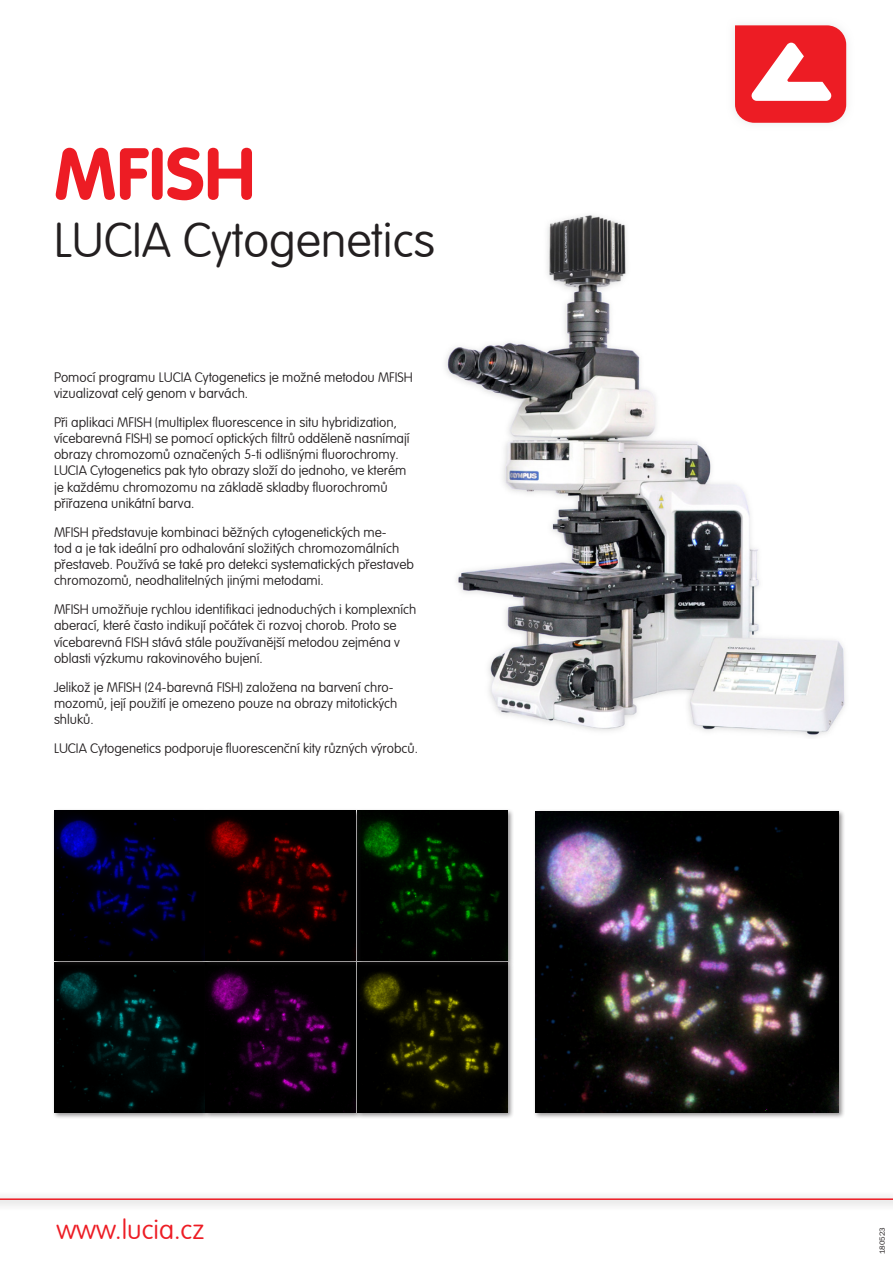
<style>
.page{position:relative;width:893px;height:1263px;background:#fff}
.page>*{position:absolute;margin:0;border:0;box-sizing:border-box;transform-origin:0 0}
.t1{font:700 72px "VAG Rounded LT Com";color:#ed1c24}
.t2{font:100 48px "VAG Rounded LT Com";color:#231f20}
.t3{font:100 27px "VAG Rounded LT Com";color:#ed1c24}
.t4{font:100 13.5px/16.2px "VAG Rounded LT Com";color:#231f20}
.t5{font:7.5px "ITC Franklin Gothic Std";color:#231f20}
</style>
<div class="page">
<div style="left:533px;top:810px;width:312px;height:309px;background:#231f20;opacity:.5"></div>
<img style="left:535px;top:812px;width:304px;height:300px">
<div style="left:52px;top:960px;width:159px;height:159px;background:#231f20;opacity:.5"></div>
<img style="left:54px;top:967px;width:150px;height:145px">
<div style="left:52px;top:808px;width:159px;height:159px;background:#231f20;opacity:.5"></div>
<div style="left:204px;top:960px;width:158px;height:159px;background:#231f20;opacity:.5"></div>
<img style="left:206px;top:967px;width:149px;height:145px">
<div style="left:355px;top:960px;width:159px;height:159px;background:#231f20;opacity:.5"></div>
<div style="left:355px;top:808px;width:159px;height:159px;background:#231f20;opacity:.5"></div>
<div style="left:204px;top:808px;width:158px;height:159px;background:#231f20;opacity:.5"></div>
<div style="left:0;top:1191px;width:893px;height:20px;background:#f5f5f5"></div>
<hr style="left:0;top:1198px;width:893px;height:2px;background:#ed1c24">
<svg style="left:735px;top:25px;width:111px;height:98px"></svg>
<img style="left:445px;top:215px;width:400px;height:522px">
<h1 class="t1" style="left:54px;top:129px;width:203px">MFISH</h1>
<h2 class="t2" style="left:54px;top:213px;width:383px">LUCIA Cytogenetics</h2>
<p class="t4" style="left:54px;top:369px;width:360px">Pomocí programu LUCIA Cytogenetics je možné metodou MFISH vizualizovat celý genom v barvách.</p>
<p class="t4" style="left:54px;top:414px;width:357px">Při aplikaci MFISH (multiplex fluorescence in situ hybridization, vícebarevná FISH) se pomocí optických filtrů odděleně nasnímají obrazy chromozomů označených 5-ti odlišnými fluorochromy.<br>LUCIA Cytogenetics pak tyto obrazy složí do jednoho, ve kterém je každému chromozomu na základě skladby fluorochromů přiřazena unikátní barva.</p>
<p class="t4" style="left:54px;top:524px;width:361px">MFISH představuje kombinaci běžných cytogenetických me-<br>tod a je tak ideální pro odhalování složitých chromozomálních přestaveb. Používá se také pro detekci systematických přestaveb chromozomů, neodhalitelných jinými metodami.</p>
<p class="t4" style="left:54px;top:602px;width:364px">MFISH umožňuje rychlou identifikaci jednoduchých i komplexních aberací, které často indikují počátek či rozvoj chorob. Proto se vícebarevná FISH stává stále používanější metodou zejména v oblasti výzkumu rakovinového bujení.</p>
<p class="t4" style="left:54px;top:679px;width:345px">Jelikož je MFISH (24-barevná FISH) založena na barvení chro&shy;mozomů, její použití je omezeno pouze na obrazy mitotických shluků.</p>
<p class="t4" style="left:54px;top:741px;width:366px">LUCIA Cytogenetics podporuje fluorescenční kity různých výrobců.</p>
<h3 class="t3" style="left:56px;top:1214px;width:150px">www.lucia.cz</h3>
<p class="t5" style="left:877px;top:1254px;width:29px;rotate:-90deg">180523</p>
</div>
